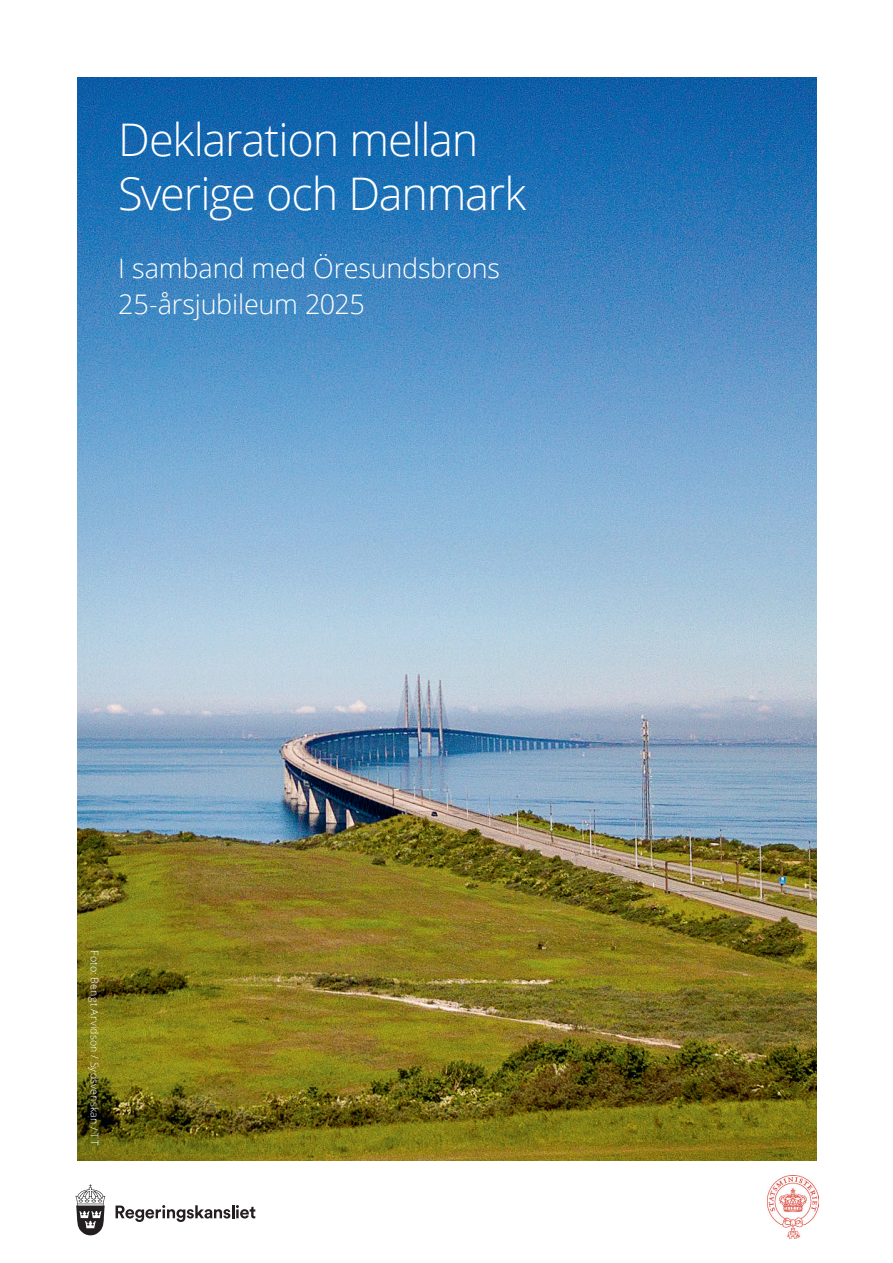
<style>
.page{position:relative;width:893px;height:1263px;background:#fff}
.page>*{position:absolute;margin:0;border:0;box-sizing:border-box;transform-origin:0 0}
.t1{font:300 45px/54px "Open Sans";letter-spacing:-.03em;color:#fff}
.t2{font:300 27px/36px "Open Sans";letter-spacing:-.01em;color:#fff}
.t3{font:300 10.5px "Open Sans";letter-spacing:.02em;color:#fff}
</style>
<div class="page">
<svg style="left:75px;top:1184px;width:30px;height:51px"></svg>
<svg style="left:116px;top:1205px;width:139px;height:17px"></svg>
<img style="left:77px;top:78px;width:739px;height:1082px">
<img style="left:767px;top:1175px;width:51px;height:63px">
<h1 class="t1" style="left:118px;top:112px;width:410px">Deklaration mellan<br>Sverige och Danmark</h1>
<p class="t2" style="left:118px;top:249px;width:383px">I samband med Öresundsbrons<br>25-årsjubileum 2025</p>
<p class="t3" style="left:102px;top:950px;width:196px;rotate:90deg">Foto: Bengt Arvidson / Sydsvenskan / TT</p>
</div>
